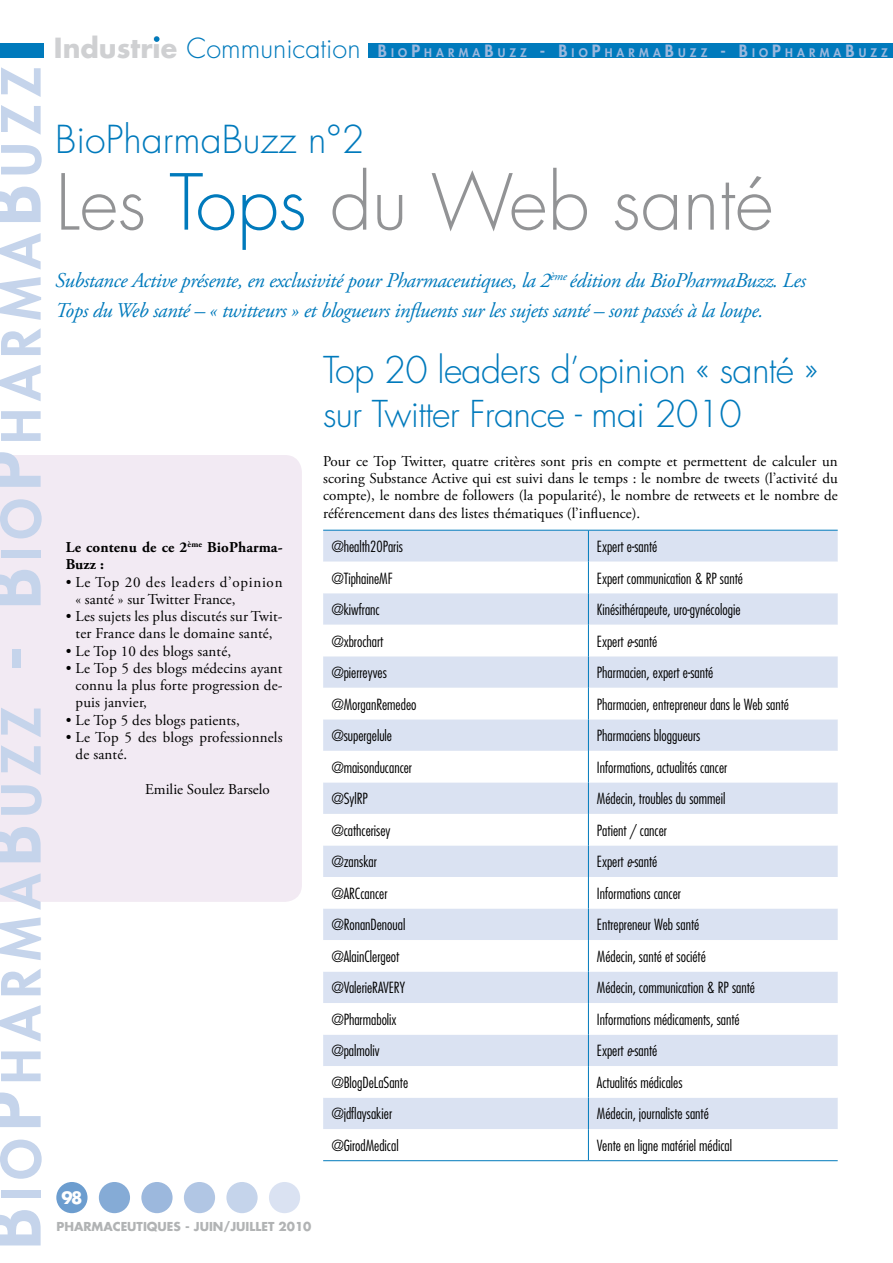
<style>
.page{position:relative;width:893px;height:1263px;background:#fff}
.page>*{position:absolute;margin:0;border:0;box-sizing:border-box;transform-origin:0 0}
.t1{font:300 75px "Futura Std";color:#929395}
.t2{font:800 52.5px "Futura Std";letter-spacing:.145em;color:#c5d4eb}
.t3{font:300 37.5px "Futura Std";color:#007abc}
.t4{font:300 36px/43.2px "Futura Std";letter-spacing:-.02em;color:#007abc}
.t5{font:300 27px "Futura Std";color:#007abc}
.t6{font:italic 21px/30px "Adobe Garamond Pro";letter-spacing:-.02em;color:#007abc}
.t7{font:700 16.5px "Futura Std";color:#fff}
.t8{font:300 condensed 15px "Futura Std";color:#000}
.t9{font:15px/17.2px "Adobe Garamond Pro";letter-spacing:.01em;color:#000}
.t10{font:700 15px/17.2px "Adobe Garamond Pro";letter-spacing:.01em;color:#000}
.t11{font:700 12px "Futura Std";color:#b1b3b4}
.t12{font:800 11.55px "Futura Std";letter-spacing:.355em;color:#9cb8dd}
.s1{font-size:75px}
.s2{font-weight:700;color:#cfd0d2}
.s3{font-size:16.5px}
.s4{color:#007abc}
.s5{font-style:italic}
</style>
<div class="page">
<div style="left:0;top:43px;width:893px;height:15px;background:#007abc"></div>
<div style="left:0;top:455px;width:302px;height:447px;background:#f2eaf3"></div>
<div style="left:269px;top:1182px;width:31px;height:31px;background:#dae2f2;border-radius:50%"></div>
<div style="left:226px;top:1182px;width:32px;height:31px;background:#c5d4eb;border-radius:50%"></div>
<div style="left:184px;top:1182px;width:31px;height:31px;background:#b1c6e4;border-radius:50%"></div>
<div style="left:141px;top:1182px;width:32px;height:31px;background:#9cb8dd;border-radius:50%"></div>
<div style="left:99px;top:1182px;width:31px;height:31px;background:#85abd6;border-radius:50%"></div>
<div style="left:56px;top:1182px;width:32px;height:31px;background:#6c9dcf;border-radius:50%"></div>
<div style="left:323px;top:531px;width:515px;height:31px;background:#dae2f2"></div>
<svg style="left:323px;top:562px;width:515px;height:598px"></svg>
<hr style="left:323px;top:530px;width:265px;height:1px;background:#007abc">
<hr style="left:588px;top:530px;width:1px;height:32px;background:#007abc">
<hr style="left:588px;top:530px;width:250px;height:1px;background:#007abc">
<hr style="left:588px;top:562px;width:1px;height:31px;background:#007abc">
<hr style="left:588px;top:593px;width:1px;height:32px;background:#007abc">
<hr style="left:588px;top:625px;width:1px;height:31px;background:#007abc">
<hr style="left:588px;top:656px;width:1px;height:32px;background:#007abc">
<hr style="left:588px;top:688px;width:1px;height:31px;background:#007abc">
<hr style="left:588px;top:719px;width:1px;height:32px;background:#007abc">
<hr style="left:588px;top:751px;width:1px;height:31px;background:#007abc">
<hr style="left:588px;top:782px;width:1px;height:32px;background:#007abc">
<hr style="left:588px;top:814px;width:1px;height:31px;background:#007abc">
<hr style="left:588px;top:845px;width:1px;height:32px;background:#007abc">
<hr style="left:588px;top:877px;width:1px;height:31px;background:#007abc">
<hr style="left:588px;top:908px;width:1px;height:32px;background:#007abc">
<hr style="left:588px;top:940px;width:1px;height:31px;background:#007abc">
<hr style="left:588px;top:971px;width:1px;height:32px;background:#007abc">
<hr style="left:588px;top:1003px;width:1px;height:31px;background:#007abc">
<hr style="left:588px;top:1034px;width:1px;height:32px;background:#007abc">
<hr style="left:588px;top:1066px;width:1px;height:32px;background:#007abc">
<hr style="left:588px;top:1098px;width:1px;height:31px;background:#007abc">
<hr style="left:588px;top:1129px;width:1px;height:31px;background:#007abc">
<hr style="left:323px;top:1160px;width:265px;height:1px;background:#007abc">
<hr style="left:588px;top:1160px;width:250px;height:1px;background:#007abc">
<div style="left:45px;top:36px;width:323px;height:33px;background:#fff"></div>
<svg style="left:154px;top:36px;width:5px;height:6px"></svg>
<h2 class="t2" style="left:-12px;top:1249px;width:1184px;rotate:-90deg"><span class="s1">B</span>IO<span class="s1">P</span>HARMA<span class="s1">B</span>UZZ <span class="s1">- B</span>IO<span class="s1">P</span>HARMA<span class="s1">B</span>UZZ</h2>
<h3 class="t5" style="left:54px;top:32px;width:308px"><span class="s2">INDUSTRIE</span> Communication</h3>
<p class="t12" style="left:378px;top:46px;width:511px"><span class="s3">B</span>IO<span class="s3">P</span>HARMA<span class="s3">B</span>UZZ <span class="s3">- B</span>IO<span class="s3">P</span>HARMA<span class="s3">B</span>UZZ <span class="s3">- B</span>IO<span class="s3">P</span>HARMA<span class="s3">B</span>UZZ</p>
<h3 class="t3" style="left:55px;top:117px;width:311px">BioPharmaBuzz n°2</h3>
<h1 class="t1" style="left:55px;top:157px;width:720px">Les <span class="s4">Tops</span> du Web santé</h1>
<h3 class="t6" style="left:55px;top:266px;width:752px">Substance Active présente, en exclusivité pour Pharmaceutiques, la 2<sup>ème</sup> édition du BioPharmaBuzz. Les<br>Tops du Web santé – « twitteurs » et blogueurs influents sur les sujets santé – sont passés à la loupe.</h3>
<p class="t10" style="left:66px;top:539px;width:218px">Le contenu de ce 2<sup>ème</sup> BioPharma-<br>Buzz :</p>
<p class="t9" style="left:75px;top:574px;width:209px;text-indent:-10px">• Le Top 20 des leaders d’opinion « santé » sur Twitter France,</p>
<p class="t9" style="left:66px;top:608px;width:218px;text-align:center">• Les sujets les plus discutés sur Twit&shy;ter France dans le domaine santé,</p>
<p class="t9" style="left:66px;top:643px;width:167px">• Le Top 10 des blogs santé,</p>
<p class="t9" style="left:76px;top:660px;width:208px;text-align:justify;text-indent:-10px">• Le Top 5 des blogs médecins ayant connu la plus forte progression de&shy;puis janvier,</p>
<p class="t9" style="left:66px;top:712px;width:176px">• Le Top 5 des blogs patients,</p>
<p class="t9" style="left:76px;top:729px;width:208px;text-indent:-10px">• Le Top 5 des blogs professionnels de santé.</p>
<p class="t9" style="left:145px;top:781px;width:126px">Emilie Soulez Barselo</p>
<h3 class="t4" style="left:323px;top:350px;width:496px">Top 20 leaders d’opinion « santé » sur Twitter France - mai 2010</h3>
<p class="t9" style="left:323px;top:453px;width:516px;text-align:justify">Pour ce Top Twitter, quatre critères sont pris en compte et permettent de calculer un scoring Substance Active qui est suivi dans le temps : le nombre de tweets (l’activité du compte), le nombre de followers (la popularité), le nombre de retweets et le nombre de référencement dans des listes thématiques (l’influence).</p>
<p class="t8" style="left:332px;top:538px;width:73px">@health20Paris</p>
<p class="t8" style="left:597px;top:538px;width:62px">Expert e-santé</p>
<p class="t8" style="left:332px;top:569px;width:63px">@TiphaineMF</p>
<p class="t8" style="left:597px;top:569px;width:148px">Expert communication &amp; RP santé</p>
<p class="t8" style="left:332px;top:601px;width:50px">@kiwfranc</p>
<p class="t8" style="left:597px;top:601px;width:145px">Kinésithérapeute, uro-gynécologie</p>
<p class="t8" style="left:332px;top:632px;width:53px">@xbrochart</p>
<p class="t8" style="left:597px;top:632px;width:62px">Expert <span class="s5">e</span>-santé</p>
<p class="t8" style="left:332px;top:664px;width:57px">@pierreyves</p>
<p class="t8" style="left:597px;top:664px;width:118px">Pharmacien, expert e-santé</p>
<p class="t8" style="left:332px;top:695px;width:86px">@MorganRemedeo</p>
<p class="t8" style="left:597px;top:695px;width:194px">Pharmacien, entrepreneur dans le Web santé</p>
<p class="t8" style="left:332px;top:727px;width:62px">@supergelule</p>
<p class="t8" style="left:597px;top:727px;width:105px">Pharmaciens bloggueurs</p>
<p class="t8" style="left:332px;top:758px;width:82px">@maisonducancer</p>
<p class="t8" style="left:597px;top:758px;width:132px">Informations, actualités cancer</p>
<p class="t8" style="left:332px;top:790px;width:38px">@SylRP</p>
<p class="t8" style="left:597px;top:790px;width:130px">Médecin, troubles du sommeil</p>
<p class="t8" style="left:332px;top:821px;width:60px">@cathcerisey</p>
<p class="t8" style="left:597px;top:821px;width:72px">Patient / cancer</p>
<p class="t8" style="left:332px;top:853px;width:47px">@zanskar</p>
<p class="t8" style="left:597px;top:853px;width:62px">Expert <span class="s5">e</span>-santé</p>
<p class="t8" style="left:332px;top:884px;width:57px">@ARCcancer</p>
<p class="t8" style="left:597px;top:884px;width:85px">Informations cancer</p>
<p class="t8" style="left:332px;top:916px;width:75px">@RonanDenoual</p>
<p class="t8" style="left:597px;top:916px;width:104px">Entrepreneur Web santé</p>
<p class="t8" style="left:332px;top:947px;width:69px">@AlainClergeot</p>
<p class="t8" style="left:597px;top:947px;width:111px">Médecin, santé et société</p>
<p class="t8" style="left:332px;top:979px;width:75px">@ValerieRAVERY</p>
<p class="t8" style="left:597px;top:979px;width:160px">Médecin, communication &amp; RP santé</p>
<p class="t8" style="left:332px;top:1010px;width:66px">@Pharmabolix</p>
<p class="t8" style="left:597px;top:1010px;width:144px">Informations médicaments, santé</p>
<p class="t8" style="left:332px;top:1042px;width:49px">@palmoliv</p>
<p class="t8" style="left:597px;top:1042px;width:62px">Expert <span class="s5">e</span>-santé</p>
<p class="t8" style="left:332px;top:1073px;width:78px">@BlogDeLaSante</p>
<p class="t8" style="left:597px;top:1073px;width:87px">Actualités médicales</p>
<p class="t8" style="left:332px;top:1105px;width:62px">@jdflaysakier</p>
<p class="t8" style="left:597px;top:1105px;width:113px">Médecin, journaliste santé</p>
<p class="t8" style="left:332px;top:1136px;width:69px">@GirodMedical</p>
<p class="t8" style="left:597px;top:1136px;width:137px">Vente en ligne matériel médical</p>
<p class="t7" style="left:61px;top:1187px;width:22px">98</p>
<p class="t11" style="left:57px;top:1219px;width:256px">PHARMACEUTIQUES - JUIN/JUILLET 2010</p>
</div>
